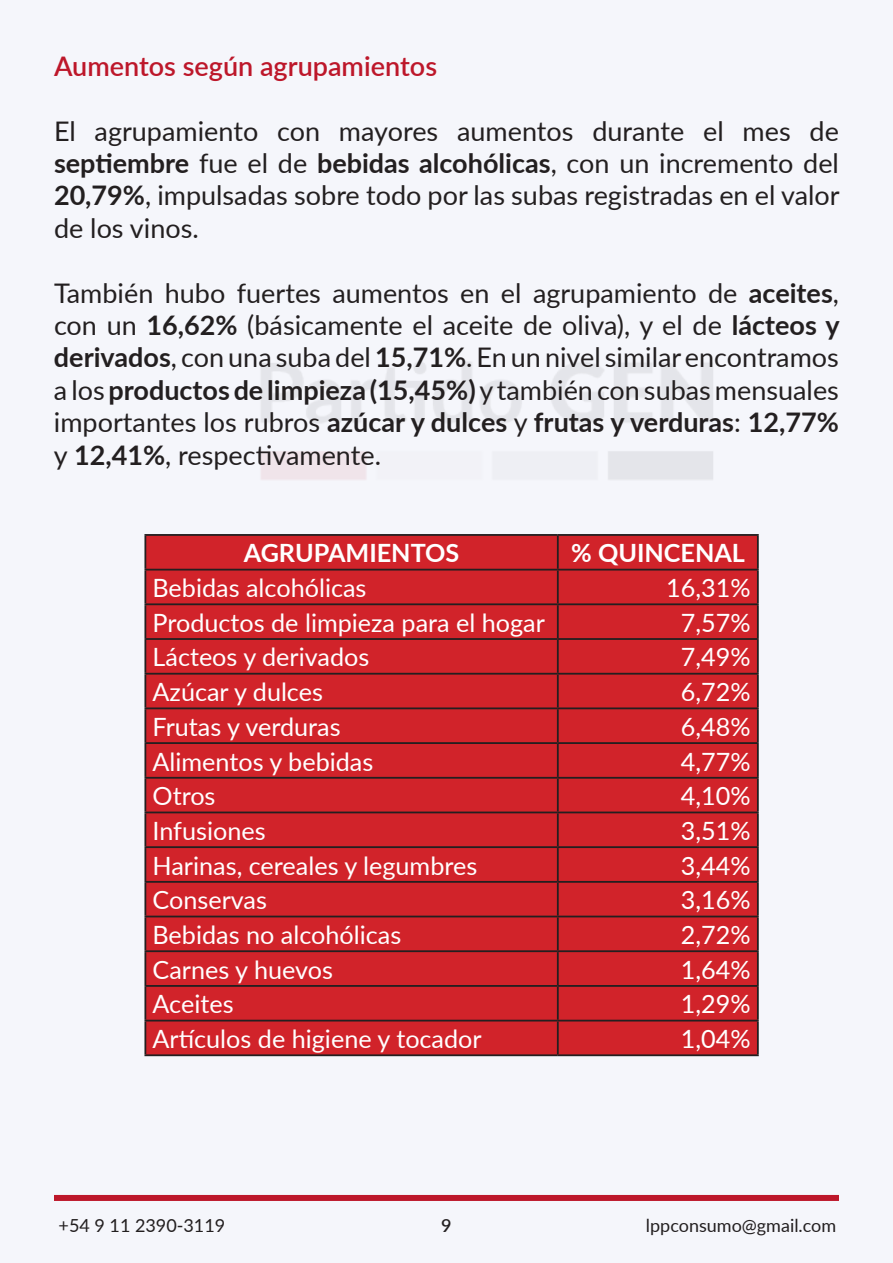
<style>
.page{position:relative;width:893px;height:1263px;background:#fff}
.page>*{position:absolute;margin:0;border:0;box-sizing:border-box;transform-origin:0 0}
.t1{font:27px/32.4px "Lato";color:#231f20;text-align:justify}
.t2{font:600 27px "Lato";color:#bd172a}
.t3{font:25.2px "Lato";color:#fff}
.t4{font:700 25.2px "Lato";color:#fff}
.t5{font:18px "Lato";color:#231f20}
.t6{font:600 18px "Lato";color:#231f20}
.s1{font-weight:700}
</style>
<div class="page">
<div style="left:0;top:0;width:892px;height:1263px;background:#f5f6fb"></div>
<div style="left:54px;top:1195px;width:785px;height:6px;background:#bd172a"></div>
<div style="left:146px;top:536px;width:611px;height:518px;background:#d1232a"></div>
<hr style="left:144px;top:534px;width:414px;height:2px;background:#231f20">
<hr style="left:144px;top:536px;width:2px;height:33px;background:#231f20">
<hr style="left:558px;top:534px;width:201px;height:2px;background:#231f20">
<hr style="left:557px;top:536px;width:2px;height:33px;background:#231f20">
<hr style="left:757px;top:536px;width:2px;height:33px;background:#231f20">
<hr style="left:144px;top:569px;width:414px;height:1px;background:#231f20">
<hr style="left:144px;top:570px;width:2px;height:33px;background:#231f20">
<hr style="left:558px;top:569px;width:201px;height:1px;background:#231f20">
<hr style="left:557px;top:570px;width:2px;height:33px;background:#231f20">
<hr style="left:757px;top:570px;width:2px;height:33px;background:#231f20">
<hr style="left:144px;top:603px;width:414px;height:2px;background:#231f20">
<hr style="left:144px;top:605px;width:2px;height:33px;background:#231f20">
<hr style="left:558px;top:603px;width:201px;height:2px;background:#231f20">
<hr style="left:557px;top:605px;width:2px;height:33px;background:#231f20">
<hr style="left:757px;top:605px;width:2px;height:33px;background:#231f20">
<hr style="left:144px;top:638px;width:414px;height:2px;background:#231f20">
<hr style="left:144px;top:640px;width:2px;height:33px;background:#231f20">
<hr style="left:558px;top:638px;width:201px;height:2px;background:#231f20">
<hr style="left:557px;top:640px;width:2px;height:33px;background:#231f20">
<hr style="left:757px;top:640px;width:2px;height:33px;background:#231f20">
<hr style="left:144px;top:673px;width:414px;height:2px;background:#231f20">
<hr style="left:144px;top:675px;width:2px;height:32px;background:#231f20">
<hr style="left:558px;top:673px;width:201px;height:2px;background:#231f20">
<hr style="left:557px;top:675px;width:2px;height:32px;background:#231f20">
<hr style="left:757px;top:675px;width:2px;height:32px;background:#231f20">
<hr style="left:144px;top:707px;width:414px;height:2px;background:#231f20">
<hr style="left:144px;top:709px;width:2px;height:33px;background:#231f20">
<hr style="left:558px;top:707px;width:201px;height:2px;background:#231f20">
<hr style="left:557px;top:709px;width:2px;height:33px;background:#231f20">
<hr style="left:757px;top:709px;width:2px;height:33px;background:#231f20">
<hr style="left:144px;top:742px;width:414px;height:2px;background:#231f20">
<hr style="left:144px;top:744px;width:2px;height:33px;background:#231f20">
<hr style="left:558px;top:742px;width:201px;height:2px;background:#231f20">
<hr style="left:557px;top:744px;width:2px;height:33px;background:#231f20">
<hr style="left:757px;top:744px;width:2px;height:33px;background:#231f20">
<hr style="left:144px;top:777px;width:414px;height:2px;background:#231f20">
<hr style="left:144px;top:779px;width:2px;height:32px;background:#231f20">
<hr style="left:558px;top:777px;width:201px;height:2px;background:#231f20">
<hr style="left:557px;top:779px;width:2px;height:32px;background:#231f20">
<hr style="left:757px;top:779px;width:2px;height:32px;background:#231f20">
<hr style="left:144px;top:811px;width:414px;height:2px;background:#231f20">
<hr style="left:144px;top:813px;width:2px;height:33px;background:#231f20">
<hr style="left:558px;top:811px;width:201px;height:2px;background:#231f20">
<hr style="left:557px;top:813px;width:2px;height:33px;background:#231f20">
<hr style="left:757px;top:813px;width:2px;height:33px;background:#231f20">
<hr style="left:144px;top:846px;width:414px;height:2px;background:#231f20">
<hr style="left:144px;top:848px;width:2px;height:33px;background:#231f20">
<hr style="left:558px;top:846px;width:201px;height:2px;background:#231f20">
<hr style="left:557px;top:848px;width:2px;height:33px;background:#231f20">
<hr style="left:757px;top:848px;width:2px;height:33px;background:#231f20">
<hr style="left:144px;top:881px;width:414px;height:2px;background:#231f20">
<hr style="left:144px;top:883px;width:2px;height:33px;background:#231f20">
<hr style="left:558px;top:881px;width:201px;height:2px;background:#231f20">
<hr style="left:557px;top:883px;width:2px;height:33px;background:#231f20">
<hr style="left:757px;top:883px;width:2px;height:33px;background:#231f20">
<hr style="left:144px;top:916px;width:414px;height:1px;background:#231f20">
<hr style="left:144px;top:917px;width:2px;height:33px;background:#231f20">
<hr style="left:558px;top:916px;width:201px;height:1px;background:#231f20">
<hr style="left:557px;top:917px;width:2px;height:33px;background:#231f20">
<hr style="left:757px;top:917px;width:2px;height:33px;background:#231f20">
<hr style="left:144px;top:950px;width:414px;height:2px;background:#231f20">
<hr style="left:144px;top:952px;width:2px;height:33px;background:#231f20">
<hr style="left:558px;top:950px;width:201px;height:2px;background:#231f20">
<hr style="left:557px;top:952px;width:2px;height:33px;background:#231f20">
<hr style="left:757px;top:952px;width:2px;height:33px;background:#231f20">
<hr style="left:144px;top:985px;width:414px;height:2px;background:#231f20">
<hr style="left:144px;top:987px;width:2px;height:33px;background:#231f20">
<hr style="left:558px;top:985px;width:201px;height:2px;background:#231f20">
<hr style="left:557px;top:987px;width:2px;height:33px;background:#231f20">
<hr style="left:757px;top:987px;width:2px;height:33px;background:#231f20">
<hr style="left:144px;top:1020px;width:414px;height:1px;background:#231f20">
<hr style="left:144px;top:1021px;width:2px;height:33px;background:#231f20">
<hr style="left:558px;top:1020px;width:201px;height:1px;background:#231f20">
<hr style="left:557px;top:1021px;width:2px;height:33px;background:#231f20">
<hr style="left:757px;top:1021px;width:2px;height:33px;background:#231f20">
<hr style="left:144px;top:1054px;width:414px;height:2px;background:#231f20">
<hr style="left:558px;top:1054px;width:201px;height:2px;background:#231f20">
<p class="t2" style="left:54px;top:46px;width:385px">Aumentos según agrupamientos</p>
<p class="t1" style="left:54px;top:113px;width:787px">El agrupamiento con mayores aumentos durante el mes de <span class="s1">septiembre</span> fue el de <span class="s1">bebidas alcohólicas</span>, con un incremento del <span class="s1">20,79%</span>, impulsadas sobre todo por las subas registradas en el valor de los vinos.</p>
<p class="t1" style="left:54px;top:275px;width:787px">También hubo fuertes aumentos en el agrupamiento de <span class="s1">aceites</span>, con un <span class="s1">16,62%</span> (básicamente el aceite de oliva), y el de <span class="s1">lácteos y derivados</span>, con una suba del <span class="s1">15,71%</span>. En un nivel similar encontramos a los <span class="s1">productos de limpieza (15,45%)</span> y también con subas mensuales importantes los rubros <span class="s1">azúcar y dulces</span> y <span class="s1">frutas y verduras</span>: <span class="s1">12,77% </span>y <span class="s1">12,41%</span>, respectivamente.</p>
<p class="t4" style="left:244px;top:535px;width:217px">AGRUPAMIENTOS</p>
<p class="t4" style="left:571px;top:535px;width:175px">% QUINCENAL</p>
<p class="t3" style="left:153px;top:570px;width:215px">Bebidas alcohólicas</p>
<p class="t3" style="left:666px;top:570px;width:86px">16,31%</p>
<p class="t3" style="left:153px;top:605px;width:394px">Productos de limpieza para el hogar</p>
<p class="t3" style="left:681px;top:605px;width:71px">7,57%</p>
<p class="t3" style="left:153px;top:639px;width:218px">Lácteos y derivados</p>
<p class="t3" style="left:681px;top:639px;width:71px">7,49%</p>
<p class="t3" style="left:153px;top:674px;width:172px">Azúcar y dulces</p>
<p class="t3" style="left:681px;top:674px;width:71px">6,72%</p>
<p class="t3" style="left:153px;top:709px;width:190px">Frutas y verduras</p>
<p class="t3" style="left:681px;top:709px;width:71px">6,48%</p>
<p class="t3" style="left:153px;top:743px;width:222px">Alimentos y bebidas</p>
<p class="t3" style="left:681px;top:743px;width:71px">4,77%</p>
<p class="t3" style="left:153px;top:778px;width:64px">Otros</p>
<p class="t3" style="left:681px;top:778px;width:71px">4,10%</p>
<p class="t3" style="left:153px;top:813px;width:115px">Infusiones</p>
<p class="t3" style="left:681px;top:813px;width:71px">3,51%</p>
<p class="t3" style="left:153px;top:847px;width:326px">Harinas, cereales y legumbres</p>
<p class="t3" style="left:681px;top:847px;width:71px">3,44%</p>
<p class="t3" style="left:153px;top:882px;width:116px">Conservas</p>
<p class="t3" style="left:681px;top:882px;width:71px">3,16%</p>
<p class="t3" style="left:153px;top:917px;width:250px">Bebidas no alcohólicas</p>
<p class="t3" style="left:681px;top:917px;width:71px">2,72%</p>
<p class="t3" style="left:153px;top:951px;width:182px">Carnes y huevos</p>
<p class="t3" style="left:681px;top:951px;width:71px">1,64%</p>
<p class="t3" style="left:153px;top:986px;width:83px">Aceites</p>
<p class="t3" style="left:681px;top:986px;width:71px">1,29%</p>
<p class="t3" style="left:153px;top:1021px;width:331px">Artículos de higiene y tocador</p>
<p class="t3" style="left:681px;top:1021px;width:71px">1,04%</p>
<p class="t5" style="left:59px;top:1212px;width:168px">+54 9 11 2390-3119</p>
<p class="t6" style="left:441px;top:1212px;width:12px">9</p>
<p class="t5" style="left:646px;top:1212px;width:192px">lppconsumo@gmail.com</p>
</div>
